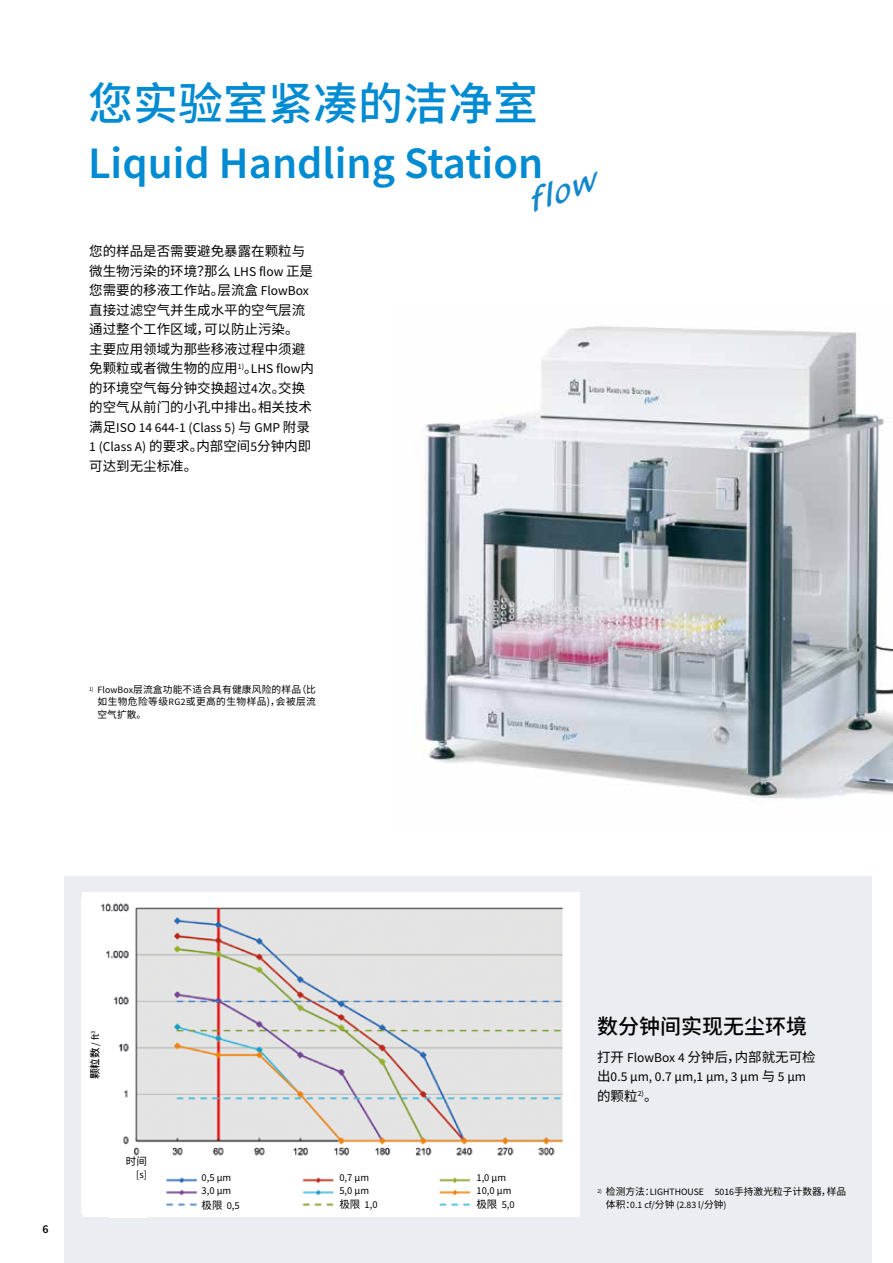
<style>
.page{position:relative;width:893px;height:1263px;background:#fff}
.page>*{position:absolute;margin:0;border:0;box-sizing:border-box;transform-origin:0 0}
.t1{font:600 45px "Source Sans Pro";color:#008bd2}
.t2{font:500 45px "Source Han Sans CN";color:#008bd2}
.t3{font:36px "Blacklight D";color:#1488ca}
.t4{font:500 21px "Source Han Sans CN";color:#000}
.t5{font:13.5px/19.5px "Source Han Sans CN";color:#000}
.t6{font:13.5px "Source Sans Pro";color:#000}
.t7{font:600 12px "Source Sans Pro";color:#000}
.t8{font:10.5px/13.5px "Source Sans Pro";color:#000}
.t9{font:500 10.5px "Source Han Sans CN";color:#000}
.t10{font:10.5px "Source Han Sans CN";color:#000}
.t11{font:9.75px/12.8px "Source Han Sans CN";letter-spacing:.015em;color:#000;text-align:justify}
.t12{font:9.75px "Source Sans Pro";color:#000}
.s1{font-family:"Source Sans Pro"}
.s2{font-family:"Source Han Sans CN"}
.s3{font-family:"Source Sans Pro";font-weight:400}
</style>
<div class="page">
<div style="left:64px;top:876px;width:808px;height:387px;background:#eaedf1"></div>
<div style="left:82px;top:892px;width:497px;height:324px;background:#fff"></div>
<img style="left:100px;top:903px;width:463px;height:304px">
<img style="left:423px;top:326px;width:470px;height:473px">
<div style="left:110px;top:1157px;width:37px;height:60px;background:#fff"></div>
<div style="left:197px;top:1173px;width:59px;height:36px;background:#fff"></div>
<div style="left:335px;top:1173px;width:57px;height:35px;background:#fff"></div>
<div style="left:472px;top:1173px;width:58px;height:35px;background:#fff"></div>
<h1 class="t2" style="left:88px;top:78px;width:451px">您实验室紧凑的洁净室</h1>
<h1 class="t1" style="left:88px;top:134px;width:457px">Liquid Handling Station</h1>
<h2 class="t3" style="left:524px;top:180px;width:72px;rotate:-20deg">flow</h2>
<p class="t5" style="left:89px;top:242px;width:226px">您的样品是否需要避免暴露在颗粒与微生物污染的环境？那么 <span class="s1">LHS flow</span> 正是您需要的移液工作站。层流盒 <span class="s1">FlowBox</span>直接过滤空气并生成水平的空气层流通过整个工作区域，可以防止污染。主要应用领域为那些移液过程中须避免颗粒或者微生物的应用<sup>1)</sup>。<span class="s1">LHS flow</span>内的环境空气每分钟交换超过<span class="s1">4</span>次。交换的空气从前门的小孔中排出。相关技术</p>
<p class="t6" style="left:89px;top:419px;width:222px"><span class="s2">满足</span>ISO 14 644-1 (Class 5) <span class="s2">与</span> GMP <span class="s2">附录</span></p>
<p class="t5" style="left:89px;top:437px;width:223px"><span class="s1">1 (Class A)</span> 的要求。内部空间<span class="s1">5</span>分钟内即可达到无尘标准。</p>
<p class="t11" style="left:98px;top:683px;width:220px;text-indent:-9px"><sup>1)</sup> <span class="s1">FlowBox</span>层流盒功能不适合具有健康风险的样品（比如生物危险等级<span class="s1">RG2</span>或更高的生物样品)，会被层流空气扩散。</p>
<p class="t7" style="left:43px;top:1221px;width:8px">6</p>
<p class="t9" style="left:89px;top:1079px;width:50px;rotate:-90deg">颗粒数 <span class="s3">/ ft</span><sup>3</sup></p>
<p class="t10" style="left:126px;top:1155px;width:22px">时间</p>
<p class="t8" style="left:136px;top:1167px;width:12px">[s]</p>
<p class="t8" style="left:202px;top:1170px;width:31px">0,5 µm<br>3,0 µm</p>
<p class="t8" style="left:202px;top:1198px;width:40px"><span class="s2">极限</span> 0,5</p>
<p class="t8" style="left:339px;top:1170px;width:40px">0,7 µm<br>5,0 µm<span class="s2">极限</span> 1,0</p>
<p class="t8" style="left:476px;top:1170px;width:40px">1,0 µm<br>10,0 µm<span class="s2">极限</span> 5,0</p>
<h3 class="t4" style="left:597px;top:1014px;width:211px">数分钟间实现无尘环境</h3>
<p class="t5" style="left:597px;top:1047px;width:220px">打开 <span class="s1">FlowBox 4</span> 分钟后，内部就无可检</p>
<p class="t6" style="left:597px;top:1068px;width:210px"><span class="s2">出</span>0.5 µm, 0.7 µm,1 µm, 3 µm <span class="s2">与</span> 5 µm</p>
<p class="t5" style="left:597px;top:1086px;width:62px">的颗粒<sup>2)</sup>。</p>
<p class="t11" style="left:597px;top:1185px;width:250px"><sup>2)</sup> 检测方法：<span class="s1">LIGHTHOUSE 5016</span>手持激光粒子计数器，样品</p>
<p class="t12" style="left:606px;top:1198px;width:122px"><span class="s2">体积：</span>0.1 cf/<span class="s2">分钟</span> (2.83 l/<span class="s2">分钟</span>)</p>
</div>
